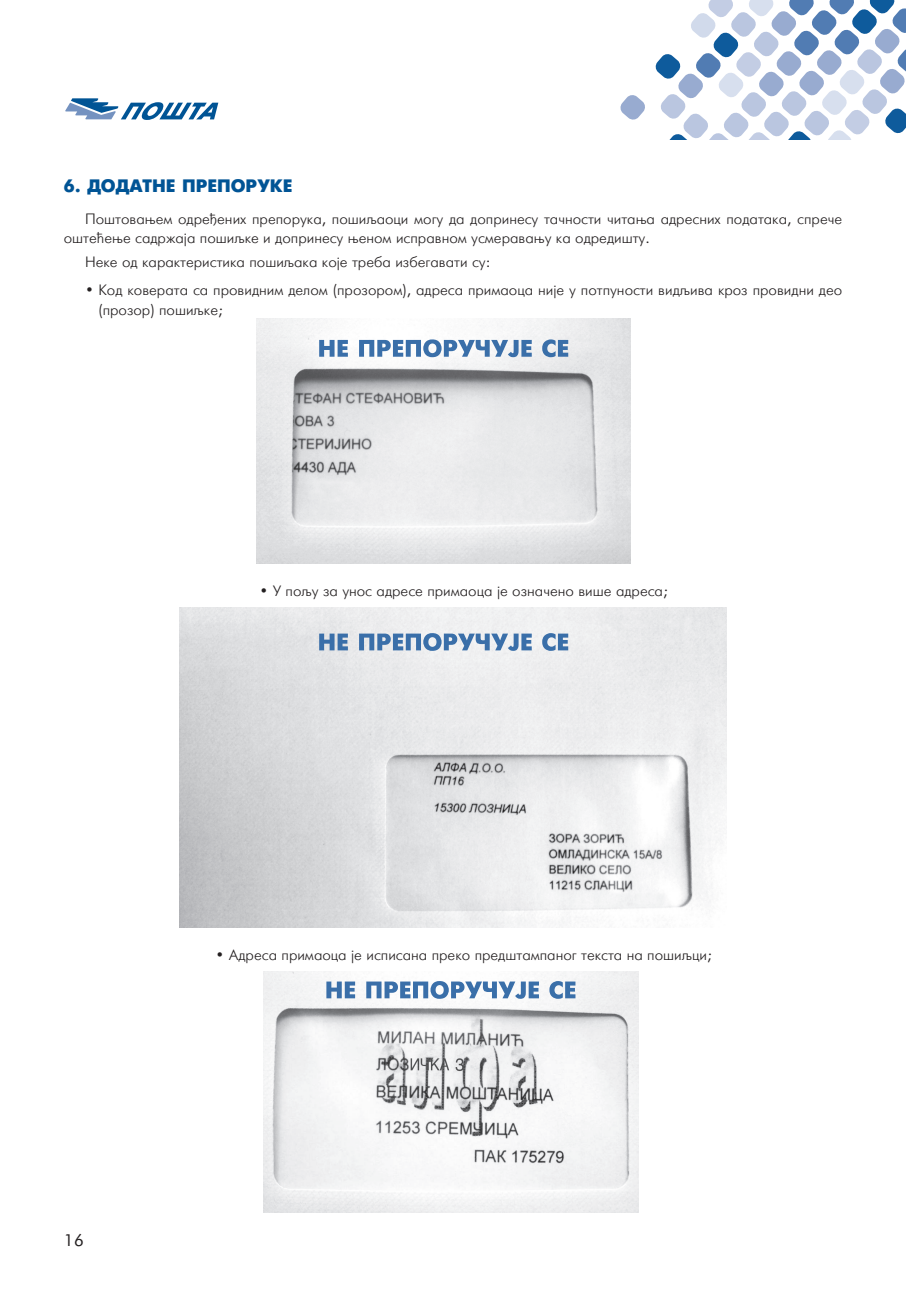
<style>
.page{position:relative;width:906px;height:1289px;background:#fff}
.page>*{position:absolute;margin:0;border:0;box-sizing:border-box;transform-origin:0 0}
.t1{font:700 18px "Futura Cirilica";color:#005495}
.t2{font:16.5px "Futura Cirilica";color:#231f20}
.t3{font:15px/19.5px "Futura Cirilica";color:#231f20}
</style>
<div class="page">
<svg style="left:620px;top:95px;width:25px;height:25px"></svg>
<svg style="left:655px;top:0;width:251px;height:140px"></svg>
<svg style="left:65px;top:98px;width:153px;height:22px"></svg>
<img style="left:179px;top:607px;width:547px;height:320px">
<svg style="left:319px;top:633px;width:249px;height:18px"></svg>
<img style="left:257px;top:318px;width:374px;height:245px">
<svg style="left:319px;top:339px;width:249px;height:18px"></svg>
<img style="left:264px;top:971px;width:374px;height:241px">
<svg style="left:326px;top:981px;width:249px;height:17px"></svg>
<p class="t1" style="left:64px;top:175px;width:230px">6. DODATNE PREPORUKE</p>
<p class="t3" style="left:64px;top:209px;width:780px;text-indent:21px">Po{tovawem odre|enih preporuka, po{iqaoci mogu da doprinesu ta~nosti ~itawa adresnih podataka, spre~e o{te}ewe sadr`aja po{iqke i doprinesu wenom ispravnom usmeravawu ka odredi{tu.</p>
<p class="t3" style="left:85px;top:252px;width:407px">Neke od karakteristika po{iqaka koje treba izbegavati su:</p>
<p class="t3" style="left:98px;top:280px;width:745px;text-indent:-13px">• Kod koverata sa providnim delom (prozorom), adresa primaoca nije u potpunosti vidqiva kroz providni deo (prozor) po{iqke;</p>
<p class="t3" style="left:259px;top:581px;width:410px">• U poqu za unos adrese primaoca je ozna~eno vi{e adresa;</p>
<p class="t2" style="left:64px;top:1230px;width:22px">16</p>
<p class="t3" style="left:215px;top:945px;width:498px">• Adresa primaoca je ispisana preko pred{tampanog teksta na po{iqci;</p>
</div>
